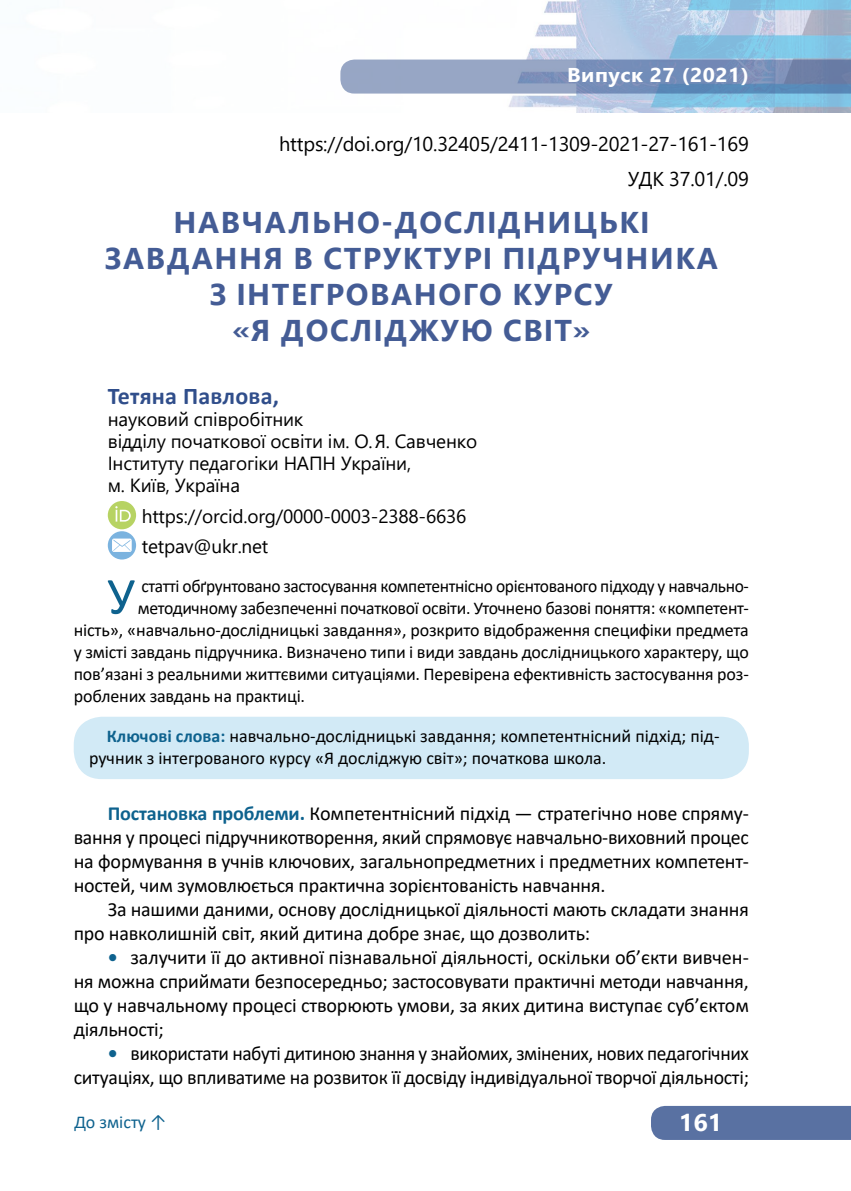
<style>
.page{position:relative;width:851px;height:1191px;background:#fff}
.page>*{position:absolute;margin:0;border:0;box-sizing:border-box;transform-origin:0 0}
.t1{font:52.6px "Calibri";color:#0e628e}
.t2{font:700 30px/36px "Segoe UI";letter-spacing:.055em;color:#445c95;text-align:center}
.t3{font:700 24px "Calibri";letter-spacing:.01em;color:#304e8b}
.t4{font:700 24px "Segoe UI";color:#fff;scale:1.05 1}
.t5{font:20px/24px "Calibri";letter-spacing:-.01em;color:#000;text-align:justify}
.t6{font:20px/35.4px "Segoe UI";letter-spacing:-.01em;color:#000;text-align:right}
.t7{font:700 20px "Segoe UI";letter-spacing:.025em;color:#fff;scale:1.06 1}
.t8{font:19px/22px "Segoe UI";letter-spacing:-.01em;color:#000}
.t9{font:18px/22px "Calibri";letter-spacing:-.01em;color:#000}
.t10{font:18px "Calibri";color:#0e628e}
.s1{font-weight:700;color:#0e628e}
</style>
<div class="page">
<img style="left:352px;top:0;width:498px;height:113px">
<svg style="left:340px;top:60px;width:510px;height:34px;background:#8197bc"></svg>
<div style="left:651px;top:1106px;width:199px;height:34px;background:#5971a2"></div>
<div style="left:108px;top:501px;width:28px;height:28px;background:#b7d363;border-radius:50%"></div>
<svg style="left:115px;top:506px;width:16px;height:15px"></svg>
<svg style="left:108px;top:531px;width:28px;height:28px"></svg>
<div style="left:74px;top:716px;width:674px;height:63px;background:#d2eaf6;border-radius:28px"></div>
<p class="t7" style="left:567px;top:56px;width:173px">Випуск 27 (2021)</p>
<p class="t6" style="left:279px;top:124px;width:471px">https://doi.org/10.32405/2411-1309-2021-27-161-169<br>УДК 37.01/.09</p>
<h2 class="t2" style="left:105px;top:202px;width:614px">НАВЧАЛЬНО-ДОСЛІДНИЦЬКІ<br>ЗАВДАННЯ В СТРУКТУРІ ПІДРУЧНИКА<br>З ІНТЕГРОВАНОГО КУРСУ<br>«Я ДОСЛІДЖУЮ СВІТ»</h2>
<p class="t3" style="left:108px;top:379px;width:173px">Тетяна Павлова,</p>
<p class="t8" style="left:108px;top:407px;width:371px">науковий співробітник<br>відділу початкової освіти ім. О.Я. Савченко<br>Інституту педагогіки НАПН України,<br>м. Київ, Україна</p>
<p class="t8" style="left:142px;top:499px;width:326px;line-height:30.2px">https://orcid.org/0000-0003-2388-6636 tetpav@ukr.net</p>
<h1 class="t1" style="left:107px;top:560px;width:29px">У</h1>
<p class="t9" style="left:141px;top:574px;width:609px">статті обґрунтовано застосування компетентнісно орієнтованого підходу у навчально-</p>
<p class="t9" style="left:138px;top:596px;width:612px">методичному забезпеченні початкової освіти. Уточнено базові поняття: «компетент-</p>
<p class="t9" style="left:74px;top:618px;width:676px">ність», «навчально-дослідницькі завдання», розкрито відображення специфіки предмета</p>
<p class="t9" style="left:74px;top:640px;width:676px">у змісті завдань підручника. Визначено типи і види завдань дослідницького характеру, що</p>
<p class="t9" style="left:74px;top:662px;width:676px">пов’язані з реальними життєвими ситуаціями. Перевірена ефективність застосування роз-</p>
<p class="t9" style="left:74px;top:684px;width:233px">роблених завдань на практиці.</p>
<p class="t9" style="left:89px;top:724px;width:631px;text-indent:18px"><span class="s1">Ключові слова:</span> навчально-дослідницькі завдання; компетентнісний підхід; під&shy;ручник з інтегрованого курсу «Я досліджую світ»; початкова школа.</p>
<p class="t5" style="left:74px;top:801px;width:676px;text-indent:34px"><span class="s1">Постановка проблеми.</span> Компетентнісний підхід — стратегічно нове спряму&shy;вання у процесі підручникотворення, який спрямовує навчально-виховний процес на формування в учнів ключових, загальнопредметних і предметних компетент&shy;ностей, чим зумовлюється практична зорієнтованість навчання.</p>
<p class="t5" style="left:74px;top:897px;width:676px;text-indent:34px">За нашими даними, основу дослідницької діяльності мають складати знання про навколишній світ, який дитина добре знає, що дозволить:</p>
<p class="t5" style="left:74px;top:945px;width:676px;text-indent:34px"><span class="s1">•</span> залучити її до активної пізнавальної діяльності, оскільки об’єкти вивчен&shy;ня можна сприймати безпосередньо; застосовувати практичні методи навчання, що у навчальному процесі створюють умови, за яких дитина виступає суб’єктом діяльності;</p>
<p class="t5" style="left:74px;top:1041px;width:676px;text-align:right"><span class="s1">•</span> використати набуті дитиною знання у знайомих, змінених, нових педагогічних ситуаціях, що впливатиме на розвиток її досвіду індивідуальної творчої діяльності;</p>
<p class="t10" style="left:74px;top:1109px;width:94px">До змісту ↑</p>
<p class="t4" style="left:678px;top:1100px;width:43px">161</p>
</div>
